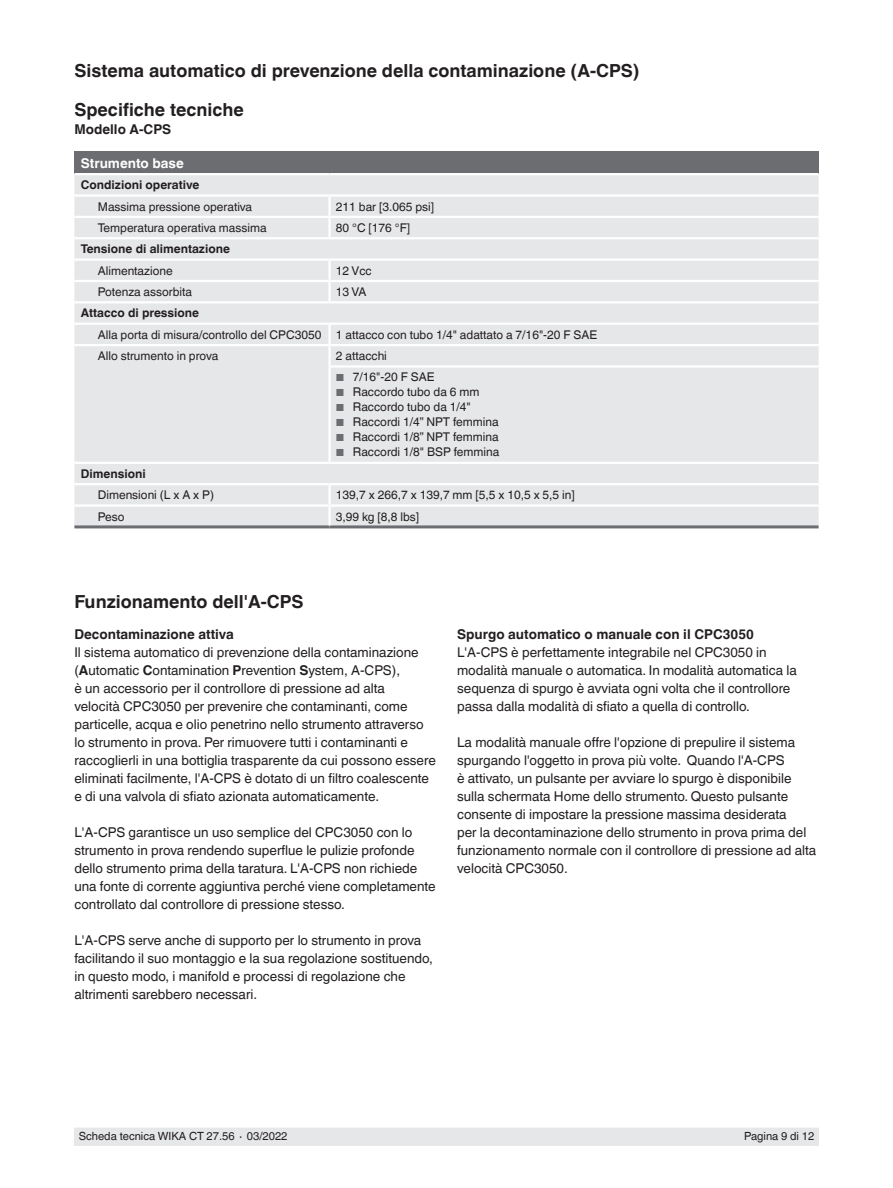
<style>
.page{position:relative;width:893px;height:1188px;background:#fff}
.page>*{position:absolute;margin:0;border:0;box-sizing:border-box;transform-origin:0 0}
.t1{font:700 18px/39px "Helvetica World";color:#231f20}
.t2{font:13.5px/18px "Helvetica World";color:#231f20}
.t3{font:700 13.5px "Helvetica World";color:#231f20}
.t4{font:700 13.5px "Helvetica World";color:#fff}
.t5{font:12px/21.3px "Helvetica World";color:#231f20}
.t6{font:700 12px "Helvetica World";color:#231f20}
.t7{font:11.25px "Helvetica World";color:#231f20}
.s1{font-size:10.2px;color:#6c6d70}
.s2{font-weight:700}
</style>
<div class="page">
<div style="left:74px;top:1128px;width:745px;height:17px;background:#e6e7e9"></div>
<div style="left:74px;top:152px;width:745px;height:22px;background:#6c6d70"></div>
<div style="left:74px;top:175px;width:745px;height:350px;background:#e6e7e9"></div>
<hr style="left:74px;top:194px;width:256px;height:3px;background:#fff">
<hr style="left:330px;top:194px;width:489px;height:3px;background:#fff">
<hr style="left:74px;top:237px;width:256px;height:2px;background:#fff">
<hr style="left:330px;top:237px;width:489px;height:2px;background:#fff">
<hr style="left:74px;top:258px;width:256px;height:3px;background:#fff">
<hr style="left:330px;top:258px;width:489px;height:3px;background:#fff">
<hr style="left:74px;top:483px;width:256px;height:2px;background:#fff">
<hr style="left:330px;top:483px;width:489px;height:2px;background:#fff">
<hr style="left:74px;top:301px;width:256px;height:2px;background:#fff">
<hr style="left:330px;top:301px;width:489px;height:2px;background:#fff">
<hr style="left:74px;top:323px;width:256px;height:2px;background:#fff">
<hr style="left:330px;top:323px;width:489px;height:2px;background:#fff">
<hr style="left:74px;top:173px;width:256px;height:2px;background:#fff">
<hr style="left:330px;top:173px;width:489px;height:2px;background:#fff">
<hr style="left:328px;top:197px;width:3px;height:19px;background:#fff">
<hr style="left:74px;top:525px;width:256px;height:3px;background:#6c6d70">
<hr style="left:330px;top:525px;width:489px;height:3px;background:#6c6d70">
<hr style="left:74px;top:216px;width:256px;height:2px;background:#fff">
<hr style="left:74px;top:344px;width:256px;height:2px;background:#fff">
<hr style="left:328px;top:346px;width:3px;height:19px;background:#fff">
<hr style="left:74px;top:462px;width:256px;height:2px;background:#fff">
<hr style="left:330px;top:462px;width:489px;height:2px;background:#fff">
<hr style="left:328px;top:365px;width:491px;height:3px;background:#fff">
<hr style="left:328px;top:368px;width:3px;height:94px;background:#fff">
<hr style="left:330px;top:216px;width:489px;height:2px;background:#fff">
<hr style="left:328px;top:218px;width:3px;height:19px;background:#fff">
<hr style="left:328px;top:261px;width:3px;height:19px;background:#fff">
<hr style="left:74px;top:280px;width:256px;height:2px;background:#fff">
<hr style="left:330px;top:280px;width:489px;height:2px;background:#fff">
<hr style="left:328px;top:282px;width:3px;height:19px;background:#fff">
<hr style="left:328px;top:325px;width:3px;height:19px;background:#fff">
<hr style="left:330px;top:344px;width:489px;height:2px;background:#fff">
<hr style="left:328px;top:485px;width:3px;height:19px;background:#fff">
<hr style="left:74px;top:504px;width:256px;height:3px;background:#fff">
<hr style="left:330px;top:504px;width:489px;height:3px;background:#fff">
<hr style="left:328px;top:507px;width:3px;height:18px;background:#fff">
<h1 class="t1" style="left:74px;top:51px;width:567px">Sistema automatico di prevenzione della contaminazione (A-CPS)<br>Specifiche tecniche</h1>
<p class="t3" style="left:74px;top:121px;width:98px">Modello A-CPS</p>
<p class="t4" style="left:81px;top:155px;width:105px">Strumento base</p>
<p class="t6" style="left:81px;top:178px;width:120px">Condizioni operative</p>
<p class="t5" style="left:98px;top:196px;width:156px">Massima pressione operativa</p>
<p class="t5" style="left:336px;top:196px;width:100px">211 bar [3.065 psi]</p>
<p class="t5" style="left:98px;top:217px;width:170px">Temperatura operativa massima</p>
<p class="t5" style="left:336px;top:217px;width:76px">80 °C [176 °F]</p>
<p class="t6" style="left:81px;top:242px;width:151px">Tensione di alimentazione</p>
<p class="t5" style="left:98px;top:260px;width:76px">Alimentazione</p>
<p class="t5" style="left:336px;top:260px;width:37px">12 Vcc</p>
<p class="t5" style="left:98px;top:281px;width:96px">Potenza assorbita</p>
<p class="t5" style="left:336px;top:281px;width:32px">13 VA</p>
<p class="t6" style="left:81px;top:306px;width:120px">Attacco di pressione</p>
<p class="t5" style="left:98px;top:324px;width:501px">Alla porta di misura/controllo del CPC3050 1 attacco con tubo 1/4" adattato a 7/16"-20 F SAE<br>Allo strumento in prova</p>
<p class="t5" style="left:336px;top:345px;width:52px">2 attacchi</p>
<p class="t5" style="left:336px;top:367px;width:100px"><span class="s1">■</span> 7/16"-20 F SAE</p>
<p class="t5" style="left:336px;top:382px;width:145px"><span class="s1">■</span> Raccordo tubo da 6 mm</p>
<p class="t5" style="left:336px;top:397px;width:136px"><span class="s1">■</span> Raccordo tubo da 1/4"</p>
<p class="t5" style="left:336px;top:412px;width:164px"><span class="s1">■</span> Raccordi 1/4” NPT femmina</p>
<p class="t5" style="left:336px;top:427px;width:164px"><span class="s1">■</span> Raccordi 1/8” NPT femmina</p>
<p class="t5" style="left:336px;top:442px;width:165px"><span class="s1">■</span> Raccordi 1/8" BSP femmina</p>
<p class="t6" style="left:81px;top:467px;width:66px">Dimensioni</p>
<p class="t5" style="left:98px;top:484px;width:118px">Dimensioni (L x A x P)</p>
<p class="t5" style="left:336px;top:484px;width:240px">139,7 x 266,7 x 139,7 mm [5,5 x 10,5 x 5,5 in]</p>
<p class="t5" style="left:98px;top:506px;width:28px">Peso</p>
<p class="t5" style="left:336px;top:506px;width:85px">3,99 kg [8,8 lbs]</p>
<h1 class="t1" style="left:74px;top:582px;width:231px">Funzionamento dell'A-CPS</h1>
<p class="t3" style="left:74px;top:626px;width:161px">Decontaminazione attiva</p>
<p class="t2" style="left:74px;top:643px;width:363px">Il sistema automatico di prevenzione della contaminazione (<span class="s2">A</span>utomatic <span class="s2">C</span>ontamination <span class="s2">P</span>revention <span class="s2">S</span>ystem, A-CPS),<br>è un accessorio per il controllore di pressione ad alta<br>velocità CPC3050 per prevenire che contaminanti, come particelle, acqua e olio penetrino nello strumento attraverso lo strumento in prova. Per rimuovere tutti i contaminanti e raccoglierli in una bottiglia trasparente da cui possono essere eliminati facilmente, l'A-CPS è dotato di un filtro coalescente e di una valvola di sfiato azionata automaticamente.</p>
<p class="t2" style="left:74px;top:823px;width:363px">L'A-CPS garantisce un uso semplice del CPC3050 con lo strumento in prova rendendo superflue le pulizie profonde dello strumento prima della taratura. L'A-CPS non richiede una fonte di corrente aggiuntiva perché viene completamente controllato dal controllore di pressione stesso.</p>
<p class="t2" style="left:74px;top:931px;width:360px">L'A-CPS serve anche di supporto per lo strumento in prova facilitando il suo montaggio e la sua regolazione sostituendo, in questo modo, i manifold e processi di regolazione che altrimenti sarebbero necessari.</p>
<p class="t3" style="left:457px;top:626px;width:298px">Spurgo automatico o manuale con il CPC3050</p>
<p class="t2" style="left:457px;top:643px;width:341px">L'A-CPS è perfettamente integrabile nel CPC3050 in modalità manuale o automatica. In modalità automatica la sequenza di spurgo è avviata ogni volta che il controllore passa dalla modalità di sfiato a quella di controllo.</p>
<p class="t2" style="left:457px;top:733px;width:361px">La modalità manuale offre l'opzione di prepulire il sistema spurgando l'oggetto in prova più volte. Quando l'A-CPS<br>è attivato, un pulsante per avviare lo spurgo è disponibile sulla schermata Home dello strumento. Questo pulsante consente di impostare la pressione massima desiderata<br>per la decontaminazione dello strumento in prova prima del funzionamento normale con il controllore di pressione ad alta velocità CPC3050.</p>
<p class="t7" style="left:79px;top:1130px;width:210px">Scheda tecnica WIKA CT 27.56 ∙ 03/2022</p>
<p class="t7" style="left:744px;top:1130px;width:72px">Pagina 9 di 12</p>
</div>
